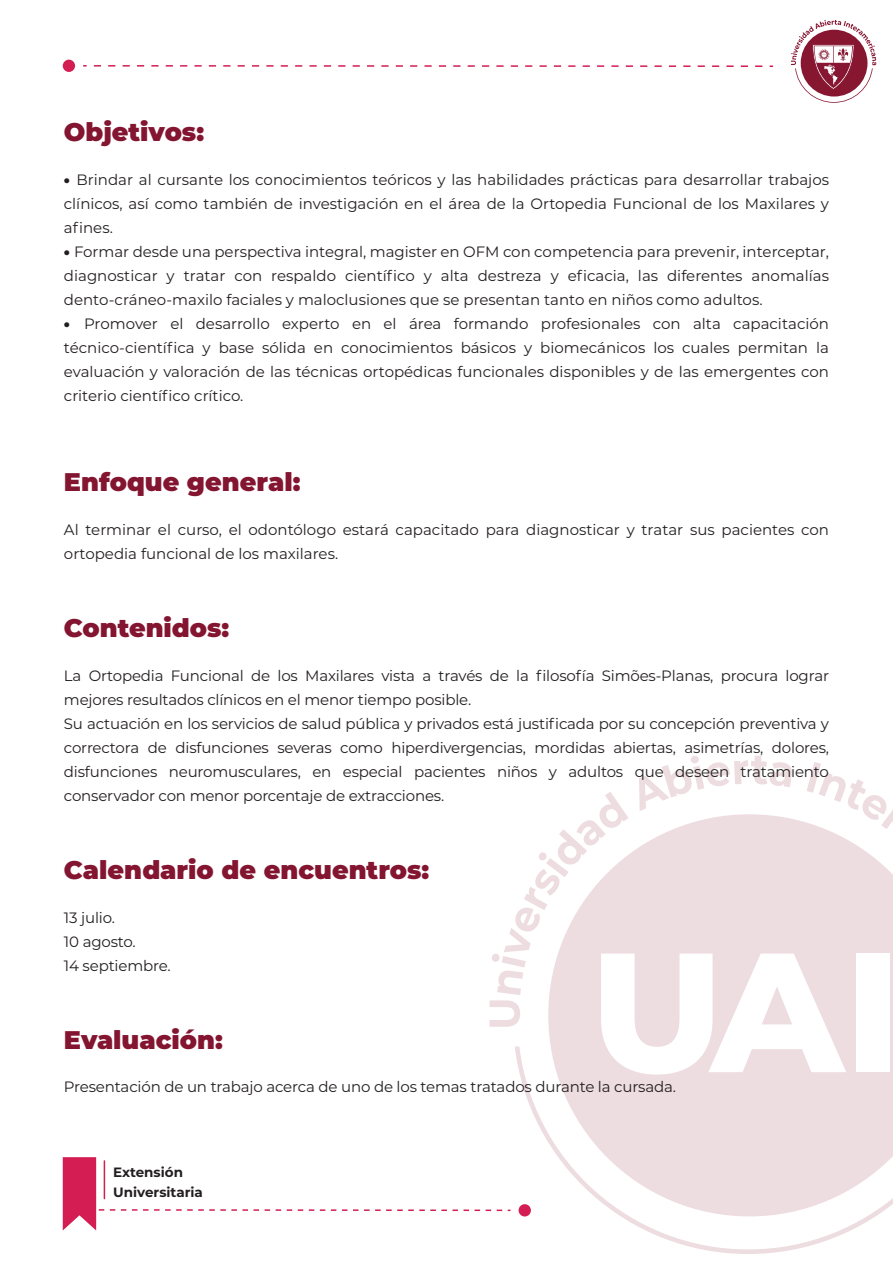
<style>
.page{position:relative;width:893px;height:1263px;background:#fff}
.page>*{position:absolute;margin:0;border:0;box-sizing:border-box;transform-origin:0 0}
.t1{font:900 25.5px "Montserrat";color:#841531}
.t2{font:15px/24px "Montserrat";letter-spacing:-.01em;color:#231f20;text-align:justify}
.t3{font:700 13.5px/20.9px "Montserrat";color:#231f20}
.s1{font-weight:900}
</style>
<div class="page">
<svg style="left:94px;top:65px;width:679px;height:2px"></svg>
<div style="left:63px;top:60px;width:12px;height:12px;background:#d31d53;border-radius:50%"></div>
<svg style="left:62px;top:755px;width:831px;height:499px"></svg>
<div style="left:519px;top:1204px;width:12px;height:12px;background:#d31d53;border-radius:50%"></div>
<svg style="left:791px;top:20px;width:85px;height:83px"></svg>
<h1 class="t1" style="left:64px;top:113px;width:142px">Objetivos:</h1>
<p class="t2" style="left:64px;top:167px;width:767px"><span class="s1">•</span> Brindar al cursante los conocimientos teóricos y las habilidades prácticas para desarrollar trabajos clínicos, así como también de investigación en el área de la Ortopedia Funcional de los Maxilares y afines.</p>
<p class="t2" style="left:64px;top:239px;width:767px"><span class="s1">•</span> Formar desde una perspectiva integral, magister en OFM con competencia para prevenir, interceptar, diagnosticar y tratar con respaldo científico y alta destreza y eficacia, las diferentes anomalías dento-cráneo-maxilo faciales y maloclusiones que se presentan tanto en niños como adultos.</p>
<p class="t2" style="left:64px;top:311px;width:767px"><span class="s1">•</span> Promover el desarrollo experto en el área formando profesionales con alta capacitación técnico-científica y base sólida en conocimientos básicos y biomecánicos los cuales permitan la evaluación y valoración de las técnicas ortopédicas funcionales disponibles y de las emergentes con criterio científico crítico.</p>
<h1 class="t1" style="left:64px;top:463px;width:238px">Enfoque general:</h1>
<p class="t2" style="left:64px;top:517px;width:767px">Al terminar el curso, el odontólogo estará capacitado para diagnosticar y tratar sus pacientes con ortopedia funcional de los maxilares.</p>
<h1 class="t1" style="left:64px;top:609px;width:167px">Contenidos:</h1>
<p class="t2" style="left:64px;top:663px;width:767px;text-align:left">La Ortopedia Funcional de los Maxilares vista a través de la filosofía Simões-Planas, procura lograr mejores resultados clínicos en el menor tiempo posible.<br>Su actuación en los servicios de salud pública y privados está justificada por su concepción preventiva y correctora de disfunciones severas como hiperdivergencias, mordidas abiertas, asimetrías, dolores, disfunciones neuromusculares, en especial pacientes niños y adultos que deseen tratamiento conservador con menor porcentaje de extracciones.</p>
<h1 class="t1" style="left:64px;top:850px;width:367px">Calendario de encuentros:</h1>
<p class="t2" style="left:64px;top:905px;width:108px;text-align:left">13 julio.<br>10 agosto.<br>14 septiembre.</p>
<h1 class="t1" style="left:64px;top:1020px;width:160px">Evaluación:</h1>
<p class="t2" style="left:64px;top:1074px;width:613px">Presentación de un trabajo acerca de uno de los temas tratados durante la cursada.</p>
<p class="t3" style="left:113px;top:1160px;width:91px">Extensión<br>Universitaria</p>
</div>
